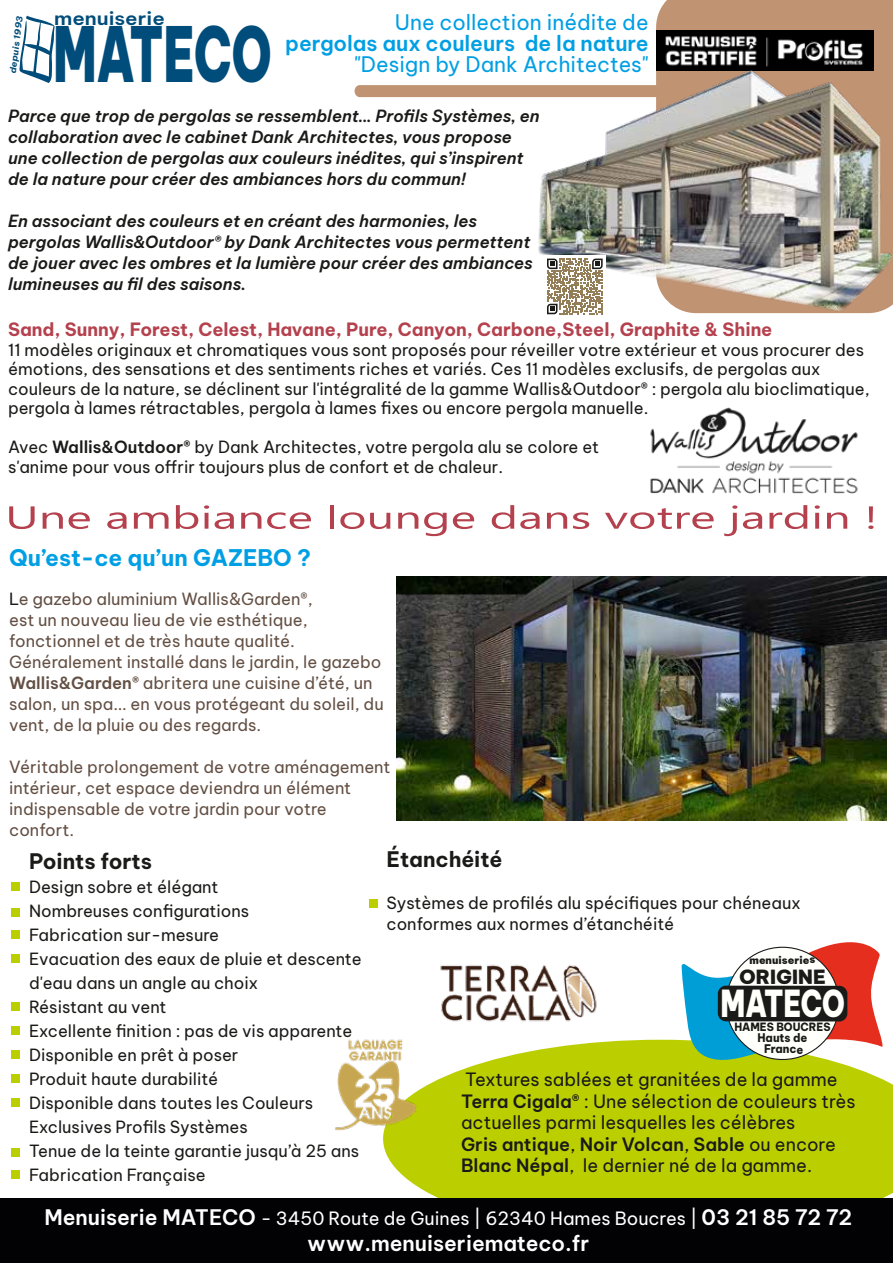
<style>
.page{position:relative;width:893px;height:1263px;background:#fff}
.page>*{position:absolute;margin:0;border:0;box-sizing:border-box;transform-origin:0 0}
.t1{font:900 74.7px "Be Vietnam Pro";color:#004c7a;scale:.64 1}
.t2{font:900 36.6px "Be Vietnam Pro";letter-spacing:-.005em;color:#fffffb;scale:.75 1}
.t3{font:700 22.5px "Be Vietnam Pro";color:#009fe4}
.t4{font:21px "Be Vietnam Pro";color:#009fe4}
.t5{font:600 21px "Be Vietnam Pro";letter-spacing:-.005em;color:#009fe4}
.t6{font:600 21px "Be Vietnam Pro";color:#fff}
.t7{font:700 21px "Be Vietnam Pro";color:#1a1a18}
.t8{font:900 19.05px "Be Vietnam Pro";color:#1a1a18}
.t9{font:18px/21.6px "Be Vietnam Pro";color:#1a1a18}
.t10{font:700 18px "Be Vietnam Pro";letter-spacing:-.005em;color:#b4414d}
.t11{font:18px "Be Vietnam Pro";color:#fff}
.t12{font:600 17.85px "Be Vietnam Pro";color:#004c7a;scale:1.15 1}
.t13{font:16.5px/24px "Be Vietnam Pro";color:#1a1a18}
.t14{font:italic 600 16.5px/21px "Be Vietnam Pro";color:#1a1a18}
.t15{font:16.5px/21px "Be Vietnam Pro";color:#634f43}
.t16{font:800 11.7px/11.2px "Be Vietnam Pro";letter-spacing:-.01em;color:#1a1a18;text-align:center;scale:.94 1}
.t17{font:800 11.25px "Be Vietnam Pro";color:#1a1a18;scale:.94 1}
.t18{font:900 10.35px "Be Vietnam Pro";color:#1a1a18}
.t19{font:700 8.55px "Be Vietnam Pro";color:#004c7a;scale:1.12 1}
.s1{font-weight:600}
.s2{color:#1a1a18}
.s3{font-weight:600;font-size:21px}
</style>
<div class="page">
<svg style="left:383px;top:1040px;width:510px;height:158px;background:#bfd211"></svg>
<div style="left:656px;top:0;width:237px;height:62px;background:#c09373"></div>
<div style="left:355px;top:85px;width:309px;height:12px;background:#c09373;border-radius:6px"></div>
<div style="left:0;top:1198px;width:893px;height:65px;background:#020204"></div>
<svg style="left:9px;top:506px;width:26px;height:23px"></svg>
<svg style="left:43px;top:512px;width:20px;height:17px"></svg>
<svg style="left:69px;top:512px;width:21px;height:17px"></svg>
<svg style="left:107px;top:512px;width:20px;height:17px"></svg>
<svg style="left:134px;top:512px;width:35px;height:17px"></svg>
<svg style="left:176px;top:505px;width:22px;height:24px"></svg>
<svg style="left:204px;top:505px;width:5px;height:24px"></svg>
<svg style="left:215px;top:512px;width:19px;height:17px"></svg>
<svg style="left:241px;top:512px;width:20px;height:17px"></svg>
<svg style="left:267px;top:512px;width:44px;height:17px"></svg>
<hr style="left:330px;top:505px;width:4px;height:24px;background:#b4414d">
<svg style="left:340px;top:512px;width:24px;height:17px"></svg>
<svg style="left:370px;top:513px;width:20px;height:16px"></svg>
<svg style="left:398px;top:512px;width:20px;height:17px"></svg>
<svg style="left:424px;top:512px;width:23px;height:24px"></svg>
<svg style="left:453px;top:512px;width:21px;height:17px"></svg>
<svg style="left:492px;top:505px;width:22px;height:24px"></svg>
<svg style="left:520px;top:512px;width:20px;height:17px"></svg>
<svg style="left:547px;top:512px;width:20px;height:17px"></svg>
<svg style="left:573px;top:512px;width:16px;height:17px"></svg>
<svg style="left:605px;top:508px;width:109px;height:21px"></svg>
<svg style="left:724px;top:506px;width:13px;height:30px"></svg>
<svg style="left:743px;top:512px;width:19px;height:17px"></svg>
<svg style="left:769px;top:506px;width:38px;height:23px"></svg>
<svg style="left:815px;top:506px;width:5px;height:23px"></svg>
<svg style="left:827px;top:512px;width:20px;height:17px"></svg>
<svg style="left:868px;top:506px;width:6px;height:23px"></svg>
<img style="left:656px;top:30px;width:218px;height:32px">
<img style="left:396px;top:577px;width:490px;height:243px">
<img style="left:523px;top:62px;width:370px;height:252px">
<img style="left:335px;top:1039px;width:91px;height:95px">
<img style="left:650px;top:407px;width:208px;height:99px">
<div style="left:11px;top:882px;width:9px;height:9px;background:#bbcf00"></div>
<div style="left:11px;top:908px;width:9px;height:8px;background:#bbcf00"></div>
<div style="left:11px;top:930px;width:9px;height:9px;background:#bbcf00"></div>
<div style="left:11px;top:954px;width:9px;height:9px;background:#bbcf00"></div>
<div style="left:11px;top:1002px;width:9px;height:9px;background:#bbcf00"></div>
<div style="left:11px;top:1170px;width:9px;height:9px;background:#bbcf00"></div>
<div style="left:11px;top:1148px;width:9px;height:8px;background:#bbcf00"></div>
<div style="left:11px;top:1098px;width:9px;height:9px;background:#bbcf00"></div>
<div style="left:11px;top:1026px;width:9px;height:9px;background:#bbcf00"></div>
<div style="left:11px;top:1050px;width:9px;height:9px;background:#bbcf00"></div>
<div style="left:11px;top:1074px;width:9px;height:9px;background:#bbcf00"></div>
<div style="left:369px;top:899px;width:8px;height:8px;background:#bbcf00"></div>
<img style="left:440px;top:964px;width:157px;height:58px">
<svg style="left:20px;top:16px;width:35px;height:67px"></svg>
<svg style="left:682px;top:942px;width:200px;height:118px"></svg>
<div style="left:726px;top:947px;width:113px;height:112px;background:#fffffb;border-radius:50%"></div>
<div style="left:718px;top:986px;width:129px;height:35px;background:#1a1a18;border-radius:8px"></div>
<svg style="left:544px;top:256px;width:62px;height:59px"></svg>
<svg style="left:547px;top:259px;width:56px;height:55px"></svg>
<p class="t19" style="left:5px;top:73px;width:53px;rotate:-83deg">depuis 1993</p>
<p class="t12" style="left:54px;top:4px;width:98px">menuiserie</p>
<h1 class="t1" style="left:53px;top:-10px;width:343px">MATECO</h1>
<p class="t4" style="left:395px;top:4px;width:255px">Une collection inédite de</p>
<p class="t5" style="left:285px;top:25px;width:365px">pergolas aux couleurs de la nature</p>
<p class="t4" style="left:354px;top:46px;width:296px">"Design by Dank Architectes"</p>
<p class="t14" style="left:8px;top:104px;width:533px">Parce que trop de pergolas se ressemblent... Profils Systèmes, en collaboration avec le cabinet Dank Architectes, vous propose une collection de pergolas aux couleurs inédites, qui s’inspirent de la nature pour créer des ambiances hors du commun!</p>
<p class="t14" style="left:8px;top:209px;width:526px">En associant des couleurs et en créant des harmonies, les pergolas Wallis&amp;Outdoor® by Dank Architectes vous permettent de jouer avec les ombres et la lumière pour créer des ambiances lumineuses au fil des saisons.</p>
<p class="t10" style="left:8px;top:314px;width:766px">Sand, Sunny, Forest, Celest, Havane, Pure, Canyon, Carbone,Steel, Graphite &amp; Shine</p>
<p class="t13" style="left:8px;top:338px;width:863px;line-height:19.5px">11 modèles originaux et chromatiques vous sont proposés pour réveiller votre extérieur et vous procurer des émotions, des sensations et des sentiments riches et variés. Ces 11 modèles exclusifs, de pergolas aux couleurs de la nature, se déclinent sur l'intégralité de la gamme Wallis&amp;Outdoor® : pergola alu bioclimatique, pergola à lames rétractables, pergola à lames fixes ou encore pergola manuelle.</p>
<p class="t13" style="left:8px;top:436px;width:593px;line-height:19.5px">Avec <span class="s1">Wallis&amp;Outdoor®</span> by Dank Architectes, votre pergola alu se colore et s'anime pour vous offrir toujours plus de confort et de chaleur.</p>
<h3 class="t3" style="left:9px;top:538px;width:303px">Qu’est-ce qu’un GAZEBO ?</h3>
<p class="t15" style="left:9px;top:587px;width:376px"><span class="s2">L</span>e gazebo aluminium Wallis&amp;Garden®,<br>est un nouveau lieu de vie esthétique, fonctionnel et de très haute qualité.<br>Généralement installé dans le jardin, le gazebo <span class="s1">Wallis&amp;Garden®</span> abritera une cuisine d’été, un salon, un spa... en vous protégeant du soleil, du vent, de la pluie ou des regards.</p>
<p class="t15" style="left:9px;top:755px;width:383px">Véritable prolongement de votre aménagement intérieur, cet espace deviendra un élément indispensable de votre jardin pour votre confort.</p>
<p class="t7" style="left:29px;top:843px;width:125px">Points forts</p>
<p class="t13" style="left:29px;top:873px;width:334px">Design sobre et élégant<br>Nombreuses configurations<br>Fabrication sur-mesure<br>Evacuation des eaux de pluie et descente d'eau dans un angle au choix<br>Résistant au vent<br>Excellente finition : pas de vis apparente<br>Disponible en prêt à poser<br>Produit haute durabilité<br>Disponible dans toutes les Couleurs<br>Exclusives Profils Systèmes<br>Tenue de la teinte garantie jusqu’à 25 ans<br>Fabrication Française</p>
<p class="t7" style="left:387px;top:842px;width:117px">Étanchéité</p>
<p class="t13" style="left:387px;top:891px;width:415px;line-height:21px">Systèmes de profilés alu spécifiques pour chéneaux conformes aux normes d’étanchéité</p>
<p class="t18" style="left:749px;top:951px;width:67px;rotate:-1deg">menuiseries</p>
<p class="t8" style="left:739px;top:961px;width:88px;rotate:-1deg">ORIGINE</p>
<h2 class="t2" style="left:721px;top:972px;width:167px">MATECO</h2>
<p class="t17" style="left:734px;top:1017px;width:104px">HAMES BOUCRES</p>
<p class="t16" style="left:757px;top:1031px;width:55px">Hauts de<br>France</p>
<p class="t9" style="left:461px;top:1067px;width:396px">Textures sablées et granitées de la gamme <span class="s1">Terra Cigala®</span> : Une sélection de couleurs très actuelles parmi lesquelles les célèbres<br><span class="s1">Gris antique</span>, <span class="s1">Noir Volcan</span>, <span class="s1">Sable</span> ou encore <span class="s1">Blanc Népal</span>, le dernier né de la gamme.</p>
<p class="t11" style="left:44px;top:1204px;width:809px"><span class="s3">Menuiserie MATECO</span> - 3450 Route de Guines | 62340 Hames Boucres | <span class="s3">03 21 85 72 72</span></p>
<p class="t6" style="left:308px;top:1225px;width:283px">www.menuiseriemateco.fr</p>
</div>
